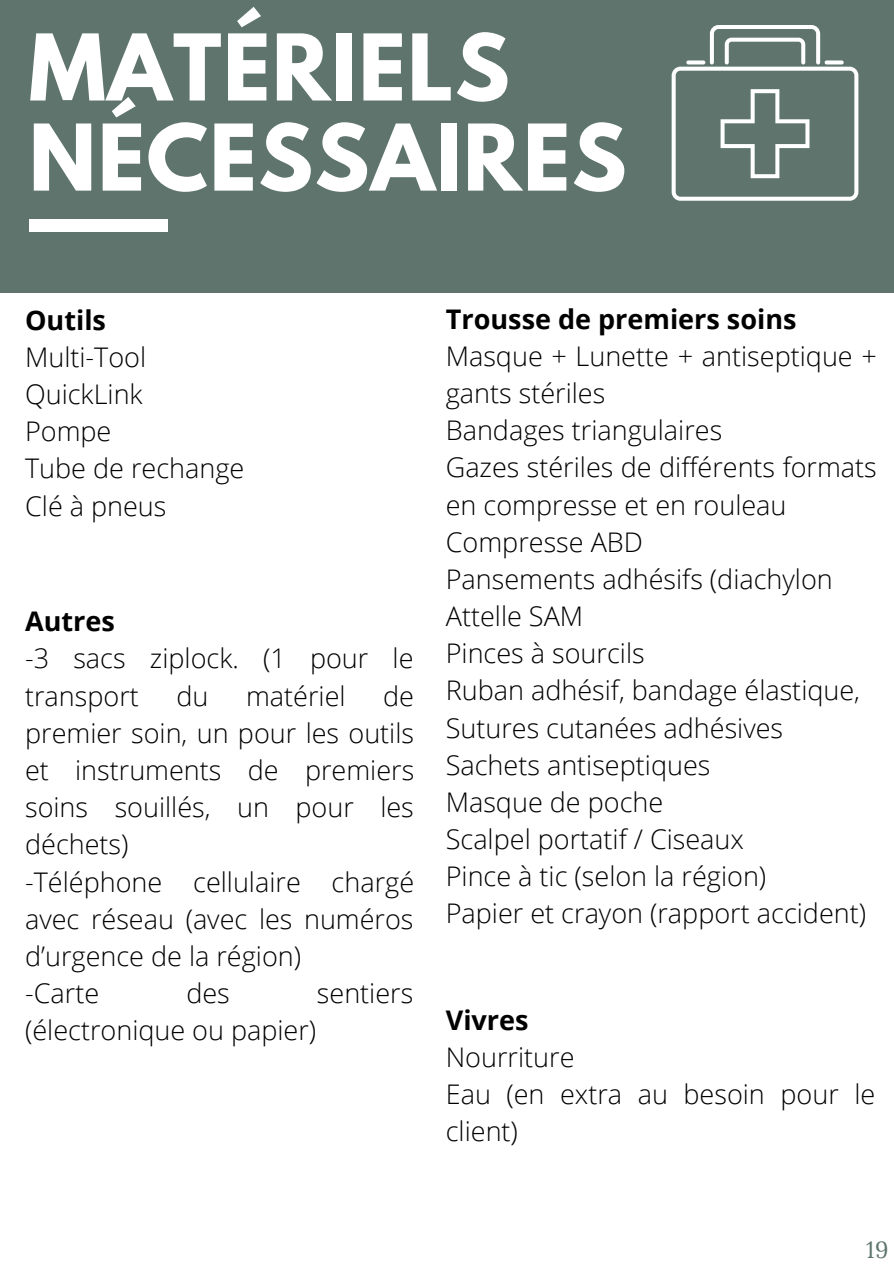
<style>
.page{position:relative;width:894px;height:1264px;background:#fff}
.page>*{position:absolute;margin:0;border:0;box-sizing:border-box;transform-origin:0 0}
.t1{font:700 81.3px/90.2px "League Spartan";letter-spacing:.02em;color:#fff}
.t2{font:300 27px/37.2px "Open Sans";color:#000}
.t3{font:700 27px "Open Sans";color:#000}
.t4{font:23.25px "Lora";color:#5e746d}
</style>
<div class="page">
<div style="left:0;top:0;width:893px;height:293px;background:#5e746d"></div>
<div style="left:29px;top:219px;width:138px;height:13px;background:#fff"></div>
<svg style="left:671px;top:25px;width:187px;height:176px"></svg>
<h1 class="t1" style="left:29px;top:33px;width:599px">MATÉRIELS<br>NÉCESSAIRES</h1>
<p class="t3" style="left:25px;top:301px;width:82px">Outils</p>
<p class="t2" style="left:25px;top:338px;width:221px">Multi-Tool<br>QuickLink<br>Pompe<br>Tube de rechange<br>Clé à pneus</p>
<p class="t3" style="left:25px;top:602px;width:91px">Autres</p>
<p class="t2" style="left:25px;top:639px;width:390px">-3 sacs ziplock. (1 pour le transport</p>
<p class="t2" style="left:176px;top:676px;width:33px">du</p>
<p class="t2" style="left:246px;top:676px;width:101px">matériel</p>
<p class="t2" style="left:25px;top:676px;width:390px;text-indent:358px">de premier soin, un pour les outils et instruments de premiers soins souillés, un pour les déchets)<br>-Téléphone cellulaire chargé avec réseau (avec les numéros d’urgence de la région)<br>-Carte</p>
<p class="t2" style="left:186px;top:973px;width:45px">des</p>
<p class="t2" style="left:317px;top:973px;width:98px">sentiers</p>
<p class="t2" style="left:25px;top:1011px;width:292px">(électronique ou papier)</p>
<p class="t3" style="left:445px;top:300px;width:352px">Trousse de premiers soins</p>
<p class="t2" style="left:445px;top:337px;width:432px">Masque + Lunette + antiseptique + gants stériles<br>Bandages triangulaires<br>Gazes stériles de différents formats en compresse et en rouleau<br>Compresse ABD<br>Pansements adhésifs (diachylon<br>Attelle SAM<br>Pinces à sourcils<br>Ruban adhésif, bandage élastique,<br>Sutures cutanées adhésives<br>Sachets antiseptiques<br>Masque de poche<br>Scalpel portatif / Ciseaux<br>Pince à tic (selon la région)<br>Papier et crayon (rapport accident)</p>
<p class="t3" style="left:445px;top:1000px;width:84px">Vivres</p>
<p class="t2" style="left:445px;top:1037px;width:431px">Nourriture<br>Eau (en extra au besoin pour le client)</p>
<p class="t4" style="left:866px;top:1234px;width:24px">19</p>
</div>
